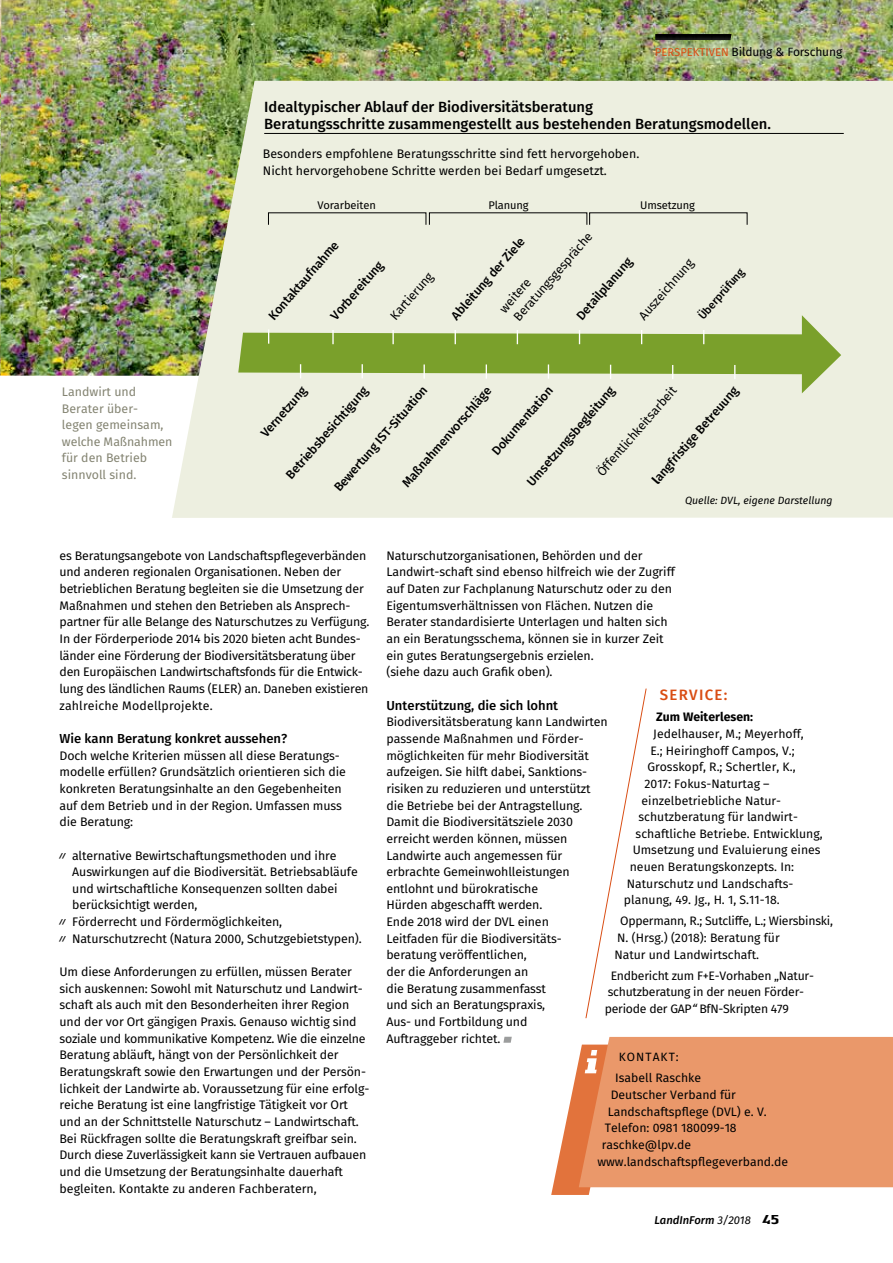
<style>
.page{position:relative;width:893px;height:1263px;background:#fff}
.page>*{position:absolute;margin:0;border:0;box-sizing:border-box;transform-origin:0 0}
.t1{font:500 15px "Fira Sans";letter-spacing:.085em;color:#d94c12}
.t2{font:500 14.7px/17.4px "Fira Sans";color:#000}
.t3{font:500 13.05px "Fira Sans";color:#000}
.t4{font:500 12.45px "Fira Sans";color:#000}
.t5{font:12.45px/16px "Fira Sans";color:#000}
.t6{font:12.3px/16.6px "Fira Sans";letter-spacing:-.01em;color:#000}
.t7{font:12.3px/16.6px "Fira Sans";color:#848472}
.t8{font:12.15px/16.6px "Fira Sans";color:#000}
.t9{font:12.15px/16.6px "Fira Sans";letter-spacing:-.02em;color:#000}
.t10{font:700 12.15px "Fira Sans";color:#000}
.t11{font:12px "Fira Sans";letter-spacing:-.01em;color:#000}
.t12{font:12px "Fira Sans";letter-spacing:.085em;color:#000}
.t13{font:italic 500 11.25px "Fira Sans";color:#000}
.t14{font:11.1px "Fira Sans";letter-spacing:-.01em;color:#000}
.t15{font:500 11.1px "Fira Sans";color:#000}
.t16{font:italic 10.5px "Fira Sans";color:#000}
.s1{font-size:11.25px;color:#d94c12}
.s2{font-weight:700}
.s3{font-style:italic;font-size:12.3px}
.s4{font-weight:400}
.s5{font-family:"Authentic Sans Std";font-weight:700;font-style:normal;font-size:13.5px}
</style>
<div class="page">
<img style="left:1px;top:0;width:892px;height:376px">
<img style="left:0;top:0;width:1px;height:376px">
<svg style="left:172px;top:81px;width:721px;height:437px;background:#e6e9d7"></svg>
<hr style="left:264px;top:133px;width:580px;height:1px;background:#000">
<svg style="left:238px;top:315px;width:603px;height:78px;background:#b3c784"></svg>
<svg style="left:332px;top:330px;width:2px;height:14px"></svg>
<svg style="left:362px;top:364px;width:1px;height:14px"></svg>
<svg style="left:455px;top:330px;width:1px;height:14px"></svg>
<svg style="left:486px;top:364px;width:1px;height:15px"></svg>
<svg style="left:579px;top:330px;width:1px;height:14px"></svg>
<svg style="left:610px;top:365px;width:1px;height:14px"></svg>
<svg style="left:703px;top:330px;width:1px;height:14px"></svg>
<svg style="left:734px;top:365px;width:1px;height:14px"></svg>
<svg style="left:268px;top:329px;width:1px;height:15px"></svg>
<svg style="left:300px;top:364px;width:1px;height:14px"></svg>
<svg style="left:392px;top:330px;width:2px;height:14px"></svg>
<svg style="left:424px;top:364px;width:1px;height:15px"></svg>
<svg style="left:517px;top:330px;width:1px;height:14px"></svg>
<svg style="left:548px;top:364px;width:1px;height:15px"></svg>
<svg style="left:641px;top:330px;width:1px;height:14px"></svg>
<svg style="left:672px;top:365px;width:1px;height:14px"></svg>
<svg style="left:503px;top:1037px;width:9px;height:6px"></svg>
<div style="left:643px;top:34px;width:212px;height:37px;background:#fff;opacity:.75"></div>
<svg style="left:551px;top:1059px;width:68px;height:136px"></svg>
<div style="left:579px;top:1037px;width:314px;height:150px;background:#ea986a"></div>
<svg style="left:585px;top:688px;width:62px;height:331px"></svg>
<p class="t11" style="left:655px;top:44px;width:189px"><span class="s1">PERSPEKTIVEN</span> Bildung &amp; Forschung</p>
<p class="t2" style="left:264px;top:99px;width:508px">Idealtypischer Ablauf der Biodiversitätsberatung<br>Beratungsschritte zusammengestellt aus bestehenden Beratungsmodellen.</p>
<p class="t6" style="left:263px;top:147px;width:378px">Besonders empfohlene Beratungsschritte sind fett hervorgehoben.<br>Nicht hervorgehobene Schritte werden bei Bedarf umgesetzt.</p>
<p class="t7" style="left:62px;top:384px;width:112px">Landwirt und<br>Berater über-<br>legen gemeinsam, welche Maßnahmen für den Betrieb sinnvoll sind.</p>
<p class="t14" style="left:317px;top:197px;width:60px">Vorarbeiten</p>
<p class="t14" style="left:488px;top:197px;width:42px">Planung</p>
<p class="t14" style="left:640px;top:197px;width:56px">Umsetzung</p>
<p class="t4" style="left:264px;top:312px;width:101px;rotate:-49deg">Kontaktaufnahme</p>
<p class="t5" style="left:496px;top:306px;width:117px;rotate:-49deg">weitere<br>Beratungsgespräche</p>
<p class="t4" style="left:447px;top:312px;width:106px;rotate:-49deg">Ableitung der Ziele</p>
<p class="t4" style="left:572px;top:312px;width:79px;rotate:-49deg">Detailplanung</p>
<p class="t5" style="left:636px;top:313px;width:77px;rotate:-49deg">Auszeichnung</p>
<p class="t4" style="left:326px;top:312px;width:74px;rotate:-49deg">Vorbereitung</p>
<p class="t15" style="left:695px;top:312px;width:65px;rotate:-49deg">Überprüfung</p>
<p class="t5" style="left:387px;top:313px;width:60px;rotate:-49deg">Kartierung</p>
<p class="t5" style="left:594px;top:469px;width:115px;rotate:-49deg">Öffentlichkeitsarbeit</p>
<p class="t4" style="left:648px;top:476px;width:125px;rotate:-49deg"><span class="s2">l</span>angfristige Betreuung</p>
<p class="t4" style="left:282px;top:471px;width:119px;rotate:-49deg">Betriebsbesichtigung</p>
<p class="t4" style="left:256px;top:430px;width:64px;rotate:-49deg">Vernetzung</p>
<p class="t4" style="left:523px;top:478px;width:128px;rotate:-49deg">Umsetzungsbegleitung</p>
<p class="t4" style="left:330px;top:484px;width:136px;rotate:-49deg">Bewertung IST-Situation</p>
<p class="t4" style="left:398px;top:480px;width:130px;rotate:-49deg">Maßnahmenvorschläge</p>
<p class="t4" style="left:488px;top:447px;width:87px;rotate:-49deg">Dokumentation</p>
<p class="t16" style="left:685px;top:493px;width:149px">Quelle: DVL, eigene Darstellung</p>
<p class="t6" style="left:60px;top:548px;width:311px">es Beratungsangebote von Landschaftspflegeverbänden und anderen regionalen Organisationen. Neben der betrieblichen Beratung begleiten sie die Umsetzung der Maßnahmen und stehen den Betrieben als Ansprech&shy;partner für alle Belange des Naturschutzes zu Verfügung.<br>In der Förderperiode 2014 bis 2020 bieten acht Bundes&shy;länder eine Förderung der Biodiversitätsberatung über den Europäischen Landwirtschaftsfonds für die Entwick&shy;lung des ländlichen Raums (ELER) an. Daneben existieren zahlreiche Modellprojekte.</p>
<p class="t3" style="left:60px;top:729px;width:229px">Wie kann Beratung konkret aussehen?</p>
<p class="t6" style="left:60px;top:748px;width:288px">Doch welche Kriterien müssen all diese Beratungs&shy;modelle erfüllen? Grundsätzlich orientieren sich die konkreten Beratungsinhalte an den Gegebenheiten auf dem Betrieb und in der Region. Umfassen muss die Beratung:</p>
<p class="t6" style="left:58px;top:848px;width:280px"><sup>//</sup> alternative Bewirtschaftungsmethoden und ihre</p>
<p class="t6" style="left:72px;top:864px;width:287px">Auswirkungen auf die Biodiversität. Betriebsabläufe</p>
<p class="t6" style="left:72px;top:881px;width:267px">und wirtschaftliche Konsequenzen sollten dabei</p>
<p class="t6" style="left:72px;top:898px;width:127px">berücksichtigt werden,</p>
<p class="t6" style="left:58px;top:914px;width:226px"><sup>//</sup> Förderrecht und Fördermöglichkeiten,</p>
<p class="t6" style="left:58px;top:931px;width:305px"><sup>//</sup> Naturschutzrecht (Natura 2000, Schutzgebietstypen).</p>
<p class="t6" style="left:60px;top:964px;width:311px">Um diese Anforderungen zu erfüllen, müssen Berater sich auskennen: Sowohl mit Naturschutz und Landwirt&shy;schaft als auch mit den Besonderheiten ihrer Region und der vor Ort gängigen Praxis. Genauso wichtig sind soziale und kommunikative Kompetenz. Wie die einzelne Beratung abläuft, hängt von der Persönlichkeit der Beratungskraft sowie den Erwartungen und der Persön&shy;lichkeit der Landwirte ab. Voraussetzung für eine erfolg&shy;reiche Beratung ist eine langfristige Tätigkeit vor Ort und an der Schnittstelle Naturschutz – Landwirtschaft.<br>Bei Rückfragen sollte die Beratungskraft greifbar sein.<br>Durch diese Zuverlässigkeit kann sie Vertrauen aufbauen und die Umsetzung der Beratungsinhalte dauerhaft begleiten. Kontakte zu anderen Fachberatern,</p>
<p class="t6" style="left:386px;top:548px;width:290px">Naturschutzorganisationen, Behörden und der Landwirt-schaft sind ebenso hilfreich wie der Zugriff auf Daten zur Fachplanung Naturschutz oder zu den Eigentumsverhältnissen von Flächen. Nutzen die Berater standardisierte Unterlagen und halten sich an ein Beratungsschema, können sie in kurzer Zeit ein gutes Beratungsergebnis erzielen.<br>(siehe dazu auch Grafik oben).</p>
<p class="t3" style="left:386px;top:696px;width:173px">Unterstützung, die sich lohnt</p>
<p class="t6" style="left:386px;top:715px;width:223px">Biodiversitätsberatung kann Landwirten passende Maßnahmen und Förder&shy;möglichkeiten für mehr Biodiversität aufzeigen. Sie hilft dabei, Sanktions&shy;risiken zu reduzieren und unterstützt die Betriebe bei der Antragstellung.<br>Damit die Biodiversitätsziele 2030 erreicht werden können, müssen<br>Landwirte auch angemessen für erbrachte Gemeinwohlleistungen entlohnt und bürokratische<br>Hürden abgeschafft werden.<br>Ende 2018 wird der DVL einen<br>Leitfaden für die Biodiversitäts&shy;beratung veröffentlichen,<br>der die Anforderungen an<br>die Beratung zusammenfasst<br>und sich an Beratungspraxis,<br>Aus- und Fortbildung und<br>Auftraggeber richtet.</p>
<p class="t1" style="left:660px;top:685px;width:69px">SERVICE:</p>
<p class="t10" style="left:656px;top:708px;width:98px">Zum Weiterlesen:</p>
<p class="t8" style="left:653px;top:726px;width:152px">Jedelhauser, M.; Meyerhoff,</p>
<p class="t8" style="left:650px;top:743px;width:146px">E.; Heiringhoff Campos, V.;</p>
<p class="t8" style="left:647px;top:759px;width:150px">Grosskopf, R.; Schertler, K.,</p>
<p class="t8" style="left:644px;top:776px;width:127px">2017: Fokus-Naturtag –</p>
<p class="t8" style="left:641px;top:793px;width:140px">einzelbetriebliche Natur-</p>
<p class="t8" style="left:639px;top:809px;width:161px">schutzberatung für landwirt-</p>
<p class="t8" style="left:636px;top:826px;width:189px">schaftliche Betriebe. Entwicklung,</p>
<p class="t8" style="left:633px;top:843px;width:189px">Umsetzung und Evaluierung eines</p>
<p class="t8" style="left:630px;top:859px;width:166px">neuen Beratungskonzepts. In:</p>
<p class="t8" style="left:627px;top:876px;width:168px">Naturschutz und Landschafts-</p>
<p class="t8" style="left:624px;top:893px;width:157px">planung, 49. Jg., H. 1, S.11-18.</p>
<p class="t8" style="left:614px;top:914px;width:220px;text-indent:6px">Oppermann, R.; Sutcliffe, L.; Wiersbinski,<br>N. (Hrsg.) (2018): Beratung für<br>Natur und Landwirtschaft.</p>
<p class="t9" style="left:605px;top:968px;width:211px;text-indent:6px">Endbericht zum F+E-Vorhaben „Natur&shy;schutzberatung in der neuen Förder&shy;periode der GAP<span class="s3">“</span>BfN-Skripten 479</p>
<p class="t12" style="left:619px;top:1049px;width:61px">KONTAKT:</p>
<p class="t8" style="left:615px;top:1070px;width:88px">Isabell Raschke</p>
<p class="t8" style="left:611px;top:1087px;width:127px">Deutscher Verband für</p>
<p class="t8" style="left:608px;top:1104px;width:161px">Landschaftspflege (DVL) e. V.</p>
<p class="t8" style="left:605px;top:1120px;width:133px">Telefon: 0981 180099-18</p>
<p class="t8" style="left:602px;top:1137px;width:91px">raschke@lpv.de</p>
<p class="t8" style="left:597px;top:1154px;width:192px">www.landschaftspflegeverband.de</p>
<p class="t13" style="left:654px;top:1212px;width:127px">LandInForm <span class="s4">3/2018</span> <span class="s5">45</span></p>
</div>
